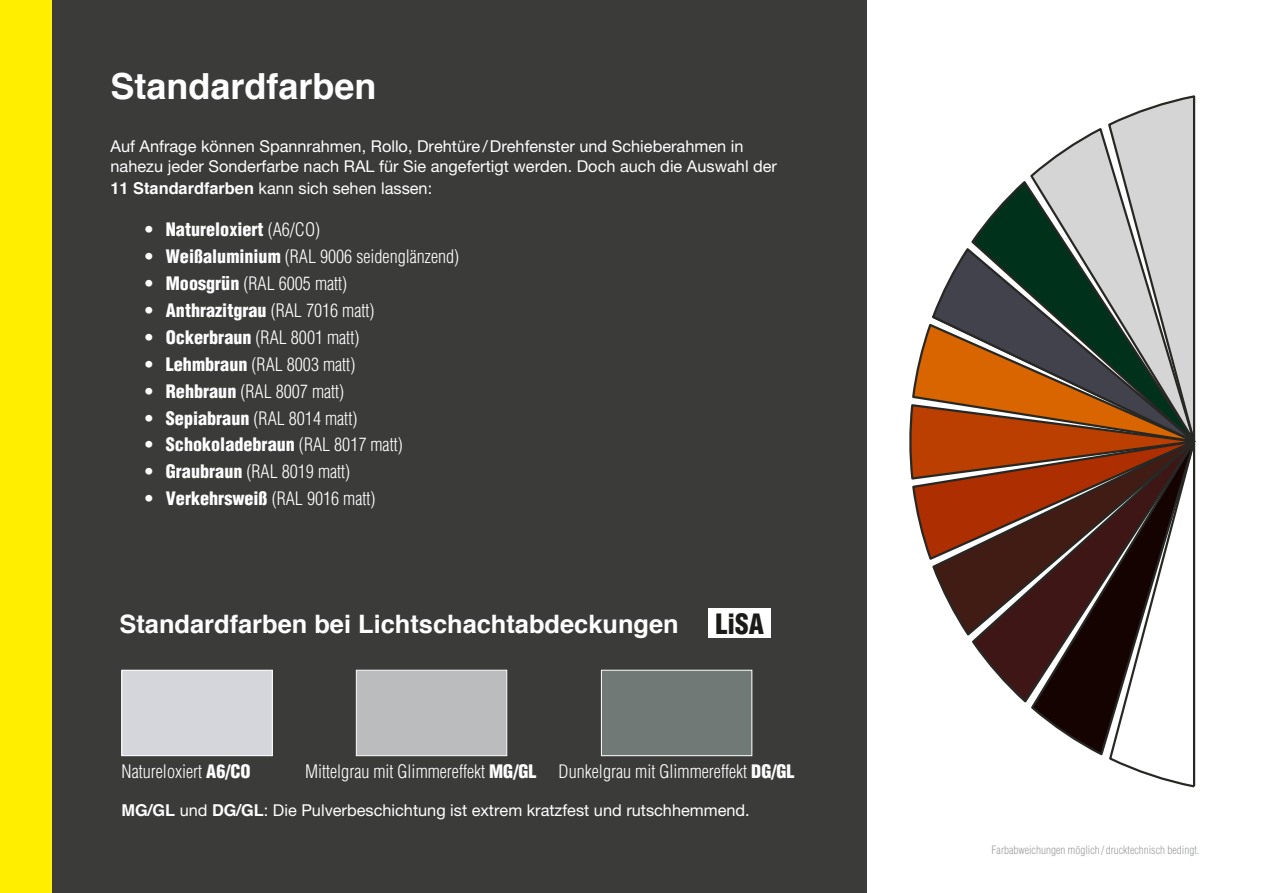
<style>
.page{position:relative;width:1263px;height:893px;background:#3b3b3a}
.page>*{position:absolute;margin:0;border:0;box-sizing:border-box;transform-origin:0 0}
.t1{font:700 36px "Helvetica";color:#fff}
.t2{font:900 condensed 27.3px "Helvetica";color:#1a1a18}
.t3{font:700 25.35px "Helvetica";color:#fff}
.t4{font:300 condensed 18.15px "Helvetica";color:#fff}
.t5{font:900 condensed 18.15px "Helvetica";color:#fff}
.t6{font:16.35px/19.6px "Helvetica Neue";color:#fff}
.t7{font:300 condensed 11.25px "Helvetica";color:#9c9d9d}
.s1{font-family:"Helvetica";font-weight:700}
.s2{font-weight:300}
.s3{font-weight:900}
</style>
<div class="page">
<div style="left:0;top:0;width:51px;height:893px;background:#fe0"></div>
<div style="left:867px;top:0;width:396px;height:893px;background:#fff"></div>
<svg style="left:910px;top:95px;width:286px;height:693px"></svg>
<svg style="left:930px;top:246px;width:39px;height:198px"></svg>
<svg style="left:969px;top:179px;width:227px;height:275px;background:#887a67"></svg>
<div style="left:123px;top:672px;width:148px;height:82px;background:#d4d6dc"></div>
<div style="left:121px;top:670px;width:152px;height:86px;border:1px solid #fff"></div>
<div style="left:356px;top:670px;width:151px;height:86px;background:#bbbcbd;border:1px solid #fff"></div>
<div style="left:601px;top:670px;width:151px;height:86px;background:#707976"></div>
<div style="left:601px;top:670px;width:151px;height:86px;border:1px solid #fff"></div>
<div style="left:708px;top:609px;width:63px;height:29px;background:#fff"></div>
<h1 class="t1" style="left:111px;top:58px;width:268px">Standardfarben</h1>
<p class="t6" style="left:111px;top:136px;width:668px">Auf Anfrage können Spannrahmen, Rollo, Drehtüre/Drehfenster und Schieberahmen in nahezu jeder Sonderfarbe nach RAL für Sie angefertigt werden. Doch auch die Auswahl der</p>
<p class="t6" style="left:111px;top:178px;width:323px"><span class="s1">11 Standardfarben</span> kann sich sehen lassen:</p>
<p class="t5" style="left:145px;top:218px;width:176px">• Natureloxiert <span class="s2">(A6/CO)</span></p>
<p class="t4" style="left:145px;top:246px;width:315px"><span class="s3">• Weißaluminium</span> (RAL 9006 seidenglänzend)</p>
<p class="t4" style="left:145px;top:273px;width:204px"><span class="s3">• Moosgrün</span> (RAL 6005 matt)</p>
<p class="t5" style="left:145px;top:299px;width:231px">• Anthrazitgrau <span class="s2">(RAL 7016 matt)</span></p>
<p class="t4" style="left:145px;top:327px;width:216px"><span class="s3">• Ockerbraun</span> (RAL 8001 matt)</p>
<p class="t4" style="left:145px;top:354px;width:212px"><span class="s3">• Lehmbraun</span> (RAL 8003 matt)</p>
<p class="t4" style="left:145px;top:380px;width:201px"><span class="s3">• Rehbraun</span> (RAL 8007 matt)</p>
<p class="t4" style="left:145px;top:407px;width:214px"><span class="s3">• Sepiabraun</span> (RAL 8014 matt)</p>
<p class="t5" style="left:145px;top:433px;width:259px">• Schokoladebraun <span class="s2">(RAL 8017 matt)</span></p>
<p class="t4" style="left:145px;top:461px;width:207px"><span class="s3">• Graubraun</span> (RAL 8019 matt)</p>
<p class="t5" style="left:145px;top:487px;width:232px">• Verkehrsweiß <span class="s2">(RAL 9016 matt)</span></p>
<h3 class="t3" style="left:120px;top:604px;width:561px">Standardfarben bei Lichtschachtabdeckungen</h3>
<h2 class="t2" style="left:715px;top:607px;width:50px">LiSA</h2>
<p class="t4" style="left:122px;top:761px;width:131px">Natureloxiert <span class="s3">A6/CO</span></p>
<p class="t4" style="left:305px;top:761px;width:491px">Mittelgrau mit Glimmereffekt <span class="s3">MG/GL</span> Dunkelgrau mit Glimmereffekt <span class="s3">DG/GL</span></p>
<p class="t6" style="left:122px;top:800px;width:630px"><span class="s1">MG/GL</span> und <span class="s1">DG/GL</span>: Die Pulverbeschichtung ist extrem kratzfest und rutschhemmend.</p>
<p class="t7" style="left:992px;top:843px;width:209px">Farbabweichungen möglich / drucktechnisch bedingt.</p>
</div>
